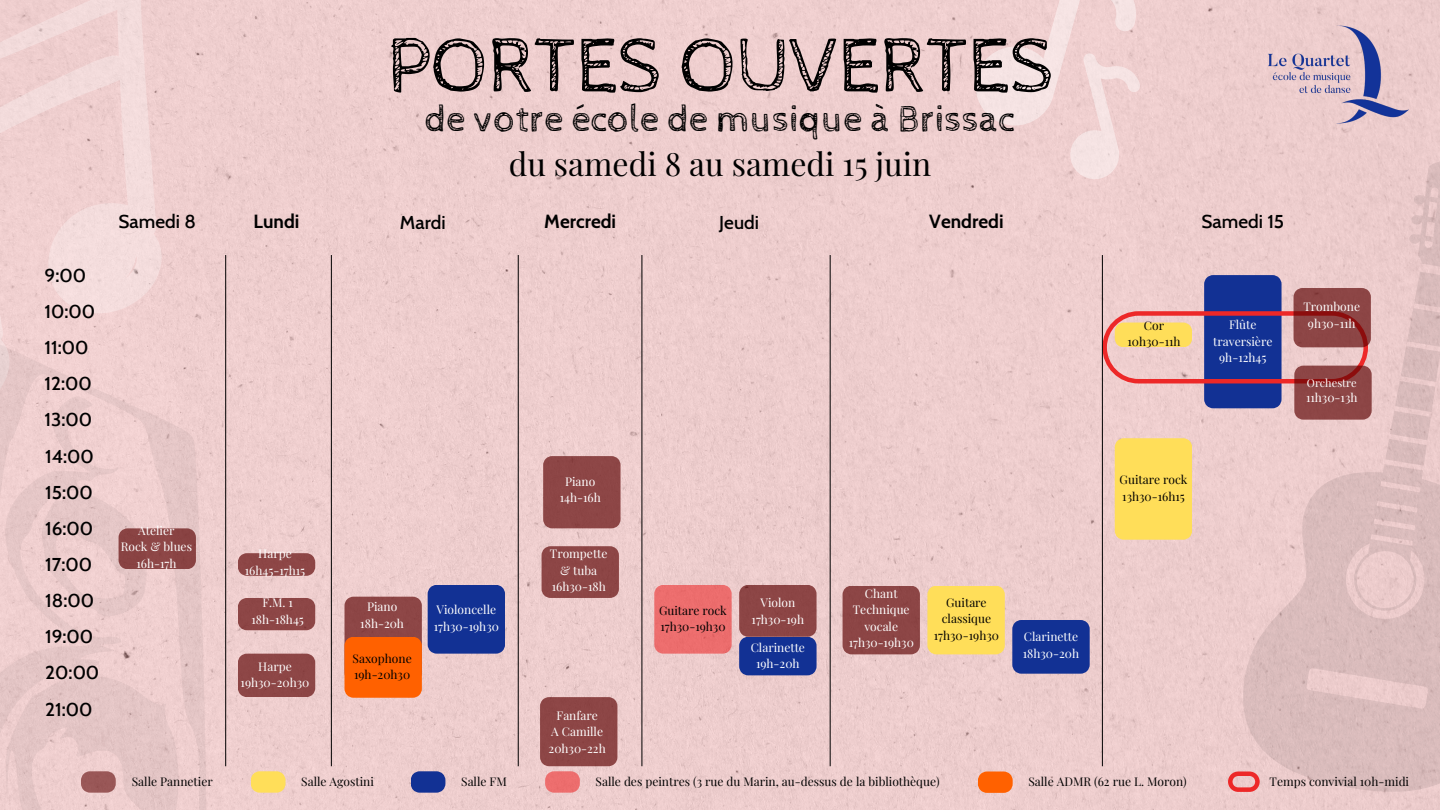
<style>
.page{position:relative;width:1440px;height:810px;background:#fff}
.page>*{position:absolute;margin:0;border:0;box-sizing:border-box;transform-origin:0 0}
.t1{font:79.2px "Cabin Sketch";color:#000}
.t2{font:38px "Cabin Sketch";color:#000}
.t3{font:32px "Playfair Display";color:#000}
.t4{font:500 19px "Cabin";color:#000}
.t5{font:700 19px "Cabin";color:#000}
.t6{font:12px "Playfair Display";color:#fff}
.t7{font:12px "Playfair Display";color:#000}
.t8{font:11px "Playfair Display";color:#fff}
</style>
<div class="page">
<div style="left:174px;top:0;width:1266px;height:810px;background:#eecece"></div>
<svg style="left:0;top:0;width:174px;height:329px;background:#f0d3d3"></svg>
<svg style="left:0;top:329px;width:214px;height:481px;background:#eccccc"></svg>
<svg style="left:1058px;top:144px;width:382px;height:666px;background:#e7c8c8"></svg>
<img style="left:1259px;top:17px;width:157px;height:116px">
<svg style="left:975px;top:0;width:165px;height:179px;background:#f1d5d5"></svg>
<hr style="left:331px;top:255px;width:1px;height:511px;background:#000">
<hr style="left:518px;top:255px;width:1px;height:511px;background:#000">
<hr style="left:642px;top:255px;width:1px;height:511px;background:#000">
<hr style="left:830px;top:255px;width:1px;height:511px;background:#000">
<hr style="left:1102px;top:255px;width:1px;height:511px;background:#000">
<svg style="left:251px;top:771px;width:35px;height:22px"></svg>
<svg style="left:5px;top:673px;width:176px;height:137px;background:#e5c5c5"></svg>
<svg style="left:411px;top:771px;width:34px;height:22px"></svg>
<svg style="left:1228px;top:772px;width:32px;height:20px"></svg>
<svg style="left:344px;top:597px;width:78px;height:101px;background:#d1581f"></svg>
<div style="left:542px;top:546px;width:77px;height:52px;background:#8d4646"></div>
<div style="left:654px;top:585px;width:78px;height:69px;background:#ed6d6d"></div>
<div style="left:927px;top:586px;width:78px;height:68px;background:#ffde59"></div>
<div style="left:1115px;top:438px;width:77px;height:102px;background:#ffde59"></div>
<div style="left:238px;top:654px;width:77px;height:43px;background:#8d4646"></div>
<div style="left:238px;top:598px;width:77px;height:32px;background:#8d4646"></div>
<div style="left:428px;top:585px;width:77px;height:69px;background:#123194"></div>
<svg style="left:739px;top:585px;width:78px;height:90px;background:#5c4069"></svg>
<div style="left:1012px;top:620px;width:78px;height:54px;background:#123194"></div>
<div style="left:543px;top:456px;width:78px;height:72px;background:#8d4646"></div>
<div style="left:843px;top:586px;width:77px;height:68px;background:#8c4545"></div>
<svg style="left:1102px;top:275px;width:270px;height:145px;background:#a07e8f"></svg>
<svg style="left:978px;top:772px;width:35px;height:21px"></svg>
<hr style="left:225px;top:255px;width:1px;height:511px;background:#000">
<svg style="left:41px;top:494px;width:155px;height:129px;background:#dbb5b5"></svg>
<svg style="left:238px;top:553px;width:77px;height:23px;background:#924c4c"></svg>
<svg style="left:540px;top:697px;width:77px;height:96px;background:#a86464"></svg>
<h4 class="t4" style="left:45px;top:263px;width:43px">9:00</h4>
<h4 class="t4" style="left:45px;top:299px;width:52px">10:00</h4>
<h4 class="t4" style="left:45px;top:335px;width:45px">11:00</h4>
<h4 class="t4" style="left:45px;top:372px;width:49px">12:00</h4>
<h4 class="t4" style="left:45px;top:408px;width:49px">13:00</h4>
<p class="t4" style="left:45px;top:444px;width:50px">14:00</p>
<h4 class="t4" style="left:45px;top:480px;width:49px">15:00</h4>
<p class="t4" style="left:45px;top:516px;width:49px">16:00</p>
<p class="t4" style="left:45px;top:553px;width:48px">17:00</p>
<h4 class="t4" style="left:45px;top:589px;width:50px">18:00</h4>
<p class="t4" style="left:45px;top:625px;width:49px">19:00</p>
<p class="t4" style="left:45px;top:661px;width:55px">20:00</p>
<p class="t4" style="left:45px;top:697px;width:49px">21:00</p>
<h4 class="t1" style="left:386px;top:22px;width:669px">PORTES OUVERTES</h4>
<p class="t4" style="left:119px;top:210px;width:79px">Samedi 8</p>
<p class="t6" style="left:138px;top:522px;width:38px">Atelier</p>
<p class="t6" style="left:121px;top:538px;width:73px">Rock &amp; blues</p>
<p class="t6" style="left:136px;top:555px;width:42px">16h-17h</p>
<h4 class="t2" style="left:425px;top:98px;width:592px">de votre école de musique à Brissac</h4>
<h4 class="t3" style="left:509px;top:141px;width:424px">du samedi 8 au samedi 15 juin</h4>
<h4 class="t5" style="left:254px;top:210px;width:47px">Lundi</h4>
<p class="t4" style="left:400px;top:210px;width:47px">Mardi</p>
<p class="t5" style="left:544px;top:210px;width:73px">Mercredi</p>
<p class="t4" style="left:719px;top:210px;width:41px">Jeudi</p>
<h4 class="t5" style="left:929px;top:210px;width:76px">Vendredi</h4>
<h4 class="t4" style="left:1202px;top:210px;width:84px">Samedi 15</h4>
<p class="t7" style="left:1144px;top:317px;width:22px">Cor</p>
<p class="t7" style="left:1127px;top:333px;width:55px">10h30-11h</p>
<p class="t6" style="left:1229px;top:316px;width:29px">Flûte</p>
<p class="t6" style="left:1213px;top:333px;width:61px">traversière</p>
<p class="t6" style="left:1219px;top:349px;width:49px">9h-12h45</p>
<p class="t6" style="left:1303px;top:298px;width:58px">Trombone</p>
<p class="t6" style="left:1308px;top:315px;width:49px">9h30-11h</p>
<p class="t8" style="left:1307px;top:375px;width:51px">Orchestre</p>
<p class="t6" style="left:1306px;top:389px;width:53px">11h30-13h</p>
<p class="t6" style="left:258px;top:545px;width:35px">Harpe</p>
<p class="t6" style="left:245px;top:562px;width:62px">16h45-17h15</p>
<p class="t6" style="left:262px;top:594px;width:32px">F.M. 1</p>
<p class="t6" style="left:252px;top:611px;width:54px">18h-18h45</p>
<h4 class="t6" style="left:258px;top:658px;width:35px">Harpe</h4>
<h4 class="t6" style="left:241px;top:674px;width:70px">19h30-20h30</h4>
<p class="t6" style="left:367px;top:598px;width:32px">Piano</p>
<p class="t6" style="left:360px;top:615px;width:45px">18h-20h</p>
<p class="t7" style="left:353px;top:650px;width:61px">Saxophone</p>
<p class="t7" style="left:354px;top:666px;width:58px">19h-20h30</p>
<p class="t6" style="left:437px;top:601px;width:61px">Violoncelle</p>
<p class="t6" style="left:434px;top:618px;width:67px">17h30-19h30</p>
<p class="t6" style="left:565px;top:473px;width:32px">Piano</p>
<p class="t6" style="left:560px;top:489px;width:43px">14h-16h</p>
<p class="t6" style="left:550px;top:545px;width:59px">Trompette</p>
<p class="t6" style="left:560px;top:562px;width:38px">&amp; tuba</p>
<p class="t6" style="left:552px;top:578px;width:56px">16h30-18h</p>
<p class="t6" style="left:557px;top:707px;width:43px">Fanfare</p>
<p class="t6" style="left:551px;top:723px;width:53px">A Camille</p>
<p class="t6" style="left:549px;top:740px;width:59px">20h30-22h</p>
<p class="t7" style="left:659px;top:602px;width:69px">Guitare rock</p>
<p class="t7" style="left:660px;top:618px;width:67px">17h30-19h30</p>
<h4 class="t6" style="left:760px;top:594px;width:36px">Violon</h4>
<p class="t6" style="left:752px;top:611px;width:54px">17h30-19h</p>
<p class="t6" style="left:751px;top:639px;width:56px">Clarinette</p>
<p class="t6" style="left:756px;top:655px;width:45px">19h-20h</p>
<p class="t6" style="left:865px;top:585px;width:34px">Chant</p>
<p class="t6" style="left:853px;top:601px;width:58px">Technique</p>
<p class="t6" style="left:864px;top:618px;width:35px">vocale</p>
<p class="t6" style="left:849px;top:634px;width:67px">17h30-19h30</p>
<p class="t7" style="left:946px;top:594px;width:42px">Guitare</p>
<p class="t7" style="left:942px;top:610px;width:51px">classique</p>
<p class="t7" style="left:934px;top:627px;width:67px">17h30-19h30</p>
<p class="t6" style="left:1024px;top:628px;width:56px">Clarinette</p>
<p class="t6" style="left:1023px;top:645px;width:58px">18h30-20h</p>
<h4 class="t7" style="left:1120px;top:471px;width:69px">Guitare rock</h4>
<h4 class="t7" style="left:1122px;top:488px;width:64px">13h30-16h15</h4>
<h3 class="t7" style="left:132px;top:773px;width:82px">Salle Pannetier</h3>
<h1 class="t7" style="left:301px;top:773px;width:74px">Salle Agostini</h1>
<p class="t7" style="left:461px;top:773px;width:47px">Salle FM</p>
<h2 class="t7" style="left:596px;top:773px;width:346px">Salle des peintres (3 rue du Marin, au-dessus de la bibliothèque)</h2>
<h4 class="t7" style="left:1270px;top:773px;width:141px">Temps convivial 10h-midi</h4>
<p class="t7" style="left:1028px;top:773px;width:160px">Salle ADMR (62 rue L. Moron)</p>
</div>
